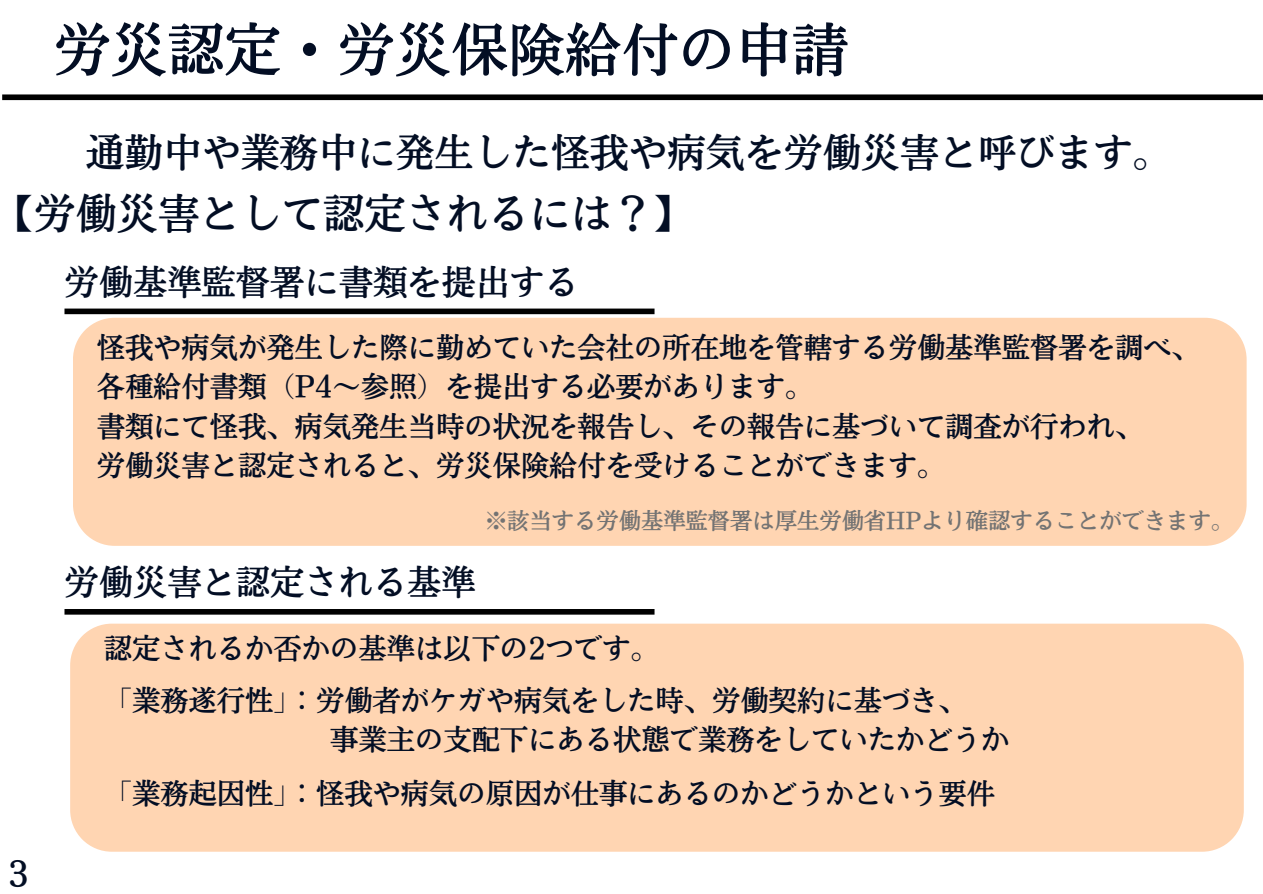
<style>
.page{position:relative;width:1263px;height:894px;background:#fff}
.page>*{position:absolute;margin:0;border:0;box-sizing:border-box;transform-origin:0 0}
.t1{font:56.85px "Nud Motoya Mincho Std W5";color:#030e24}
.t2{font:41.25px "Nud Motoya Mincho Std W5";color:#030e24}
.t3{font:38.85px "Nud Motoya Mincho Std W5";color:#030e24}
.t4{font:34.35px "Nud Motoya Mincho Std W5";color:#030e24}
.t5{font:32.85px "Nud Motoya Mincho Std W5";color:#030e24}
.t6{font:28.35px/39.3px "Nud Motoya Mincho Std W5";color:#030e24}
.t7{font:22.35px "Nud Motoya Mincho Std W5";color:#737373}
</style>
<div class="page">
<div style="left:2px;top:94px;width:1261px;height:6px;background:#000"></div>
<div style="left:64px;top:308px;width:590px;height:6px;background:#000"></div>
<div style="left:64px;top:609px;width:590px;height:5px;background:#000"></div>
<div style="left:73px;top:318px;width:1173px;height:227px;background:#ffd5b2"></div>
<div style="left:70px;top:623px;width:1173px;height:228px;background:#ffd5b2"></div>
<h2 class="t1" style="left:54px;top:21px;width:796px">労災認定・労災保険給付の申請</h2>
<h3 class="t3" style="left:86px;top:133px;width:1087px">通勤中や業務中に発生した怪我や病気を労働災害と呼びます。</h3>
<h4 class="t2" style="left:-7px;top:193px;width:703px">【労働災害として認定されるには？】</h4>
<h1 class="t4" style="left:64px;top:264px;width:516px">労働基準監督署に書類を提出する</h1>
<p class="t6" style="left:97px;top:327px;width:1105px">怪我や病気が発生した際に勤めていた会社の所在地を管轄する労働基準監督署を調べ、各種給付書類（P4～参照）を提出する必要があります。<br>書類にて怪我、病気発生当時の状況を報告し、その報告に基づいて調査が行われ、<br>労働災害と認定されると、労災保険給付を受けることができます。</p>
<p class="t7" style="left:485px;top:509px;width:750px">※該当する労働基準監督署は厚生労働省HPより確認することができます。</p>
<h2 class="t4" style="left:64px;top:565px;width:413px">労働災害と認定される基準</h2>
<h5 class="t5" style="left:2px;top:856px;width:34px">３</h5>
<h3 class="t6" style="left:104px;top:628px;width:557px">認定されるか否かの基準は以下の2つです。</h3>
<h5 class="t6" style="left:330px;top:679px;width:681px;text-indent:-226px">「業務遂行性」：労働者がケガや病気をした時、労働契約に基づき、<br>事業主の支配下にある状態で業務をしていたかどうか</h5>
<h5 class="t6" style="left:104px;top:773px;width:893px">「業務起因性」：怪我や病気の原因が仕事にあるのかどうかという要件</h5>
</div>
